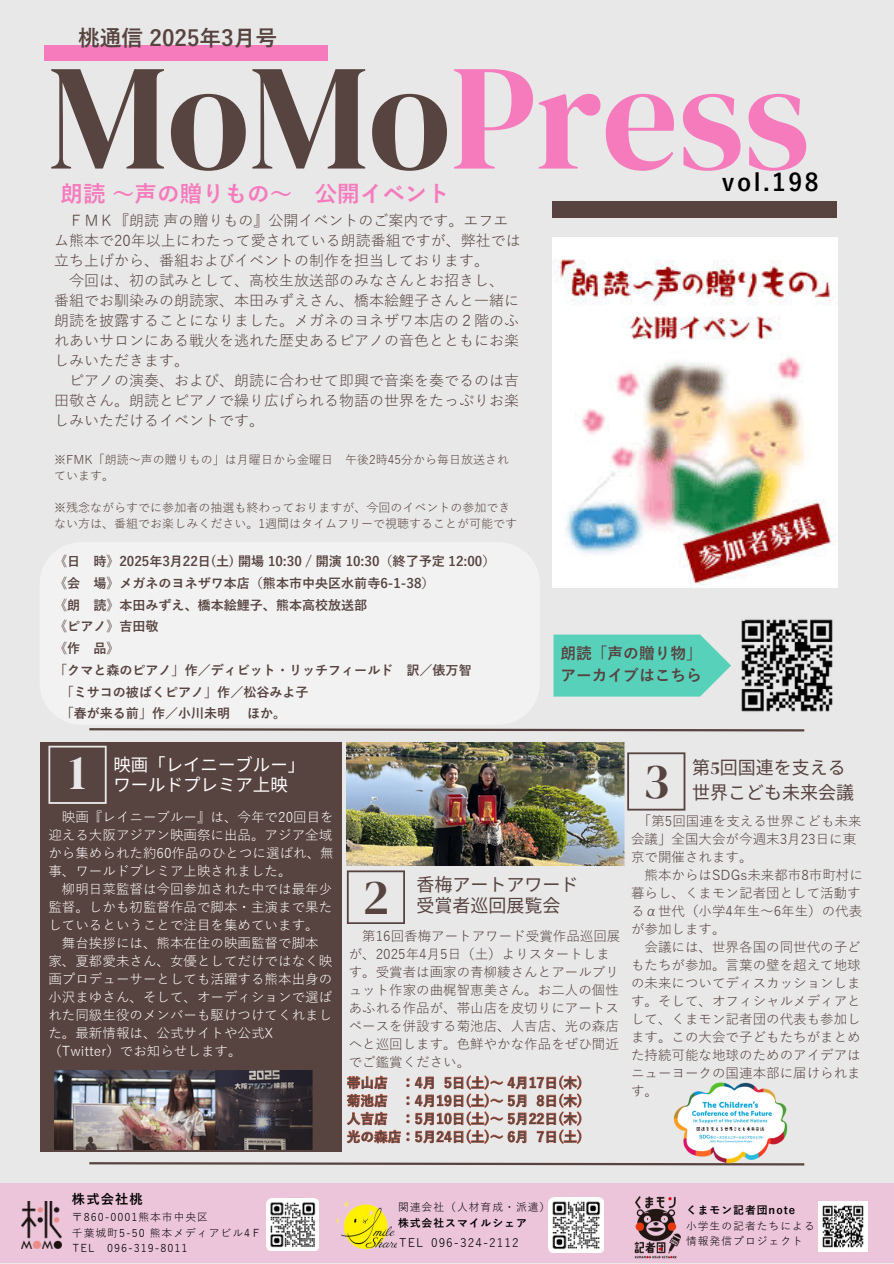
<style>
.page{position:relative;width:894px;height:1264px;background:#fff}
.page>*{position:absolute;margin:0;border:0;box-sizing:border-box;transform-origin:0 0}
.t1{font:150.45px "DM Serif Display";color:#f57bbd}
.t2{font:49.35px "DM Serif Display";color:#57433f}
.t3{font:49.35px "DM Serif Display";color:#e8e8e8}
.t4{font:700 24px "Yu Gothic";letter-spacing:.105em;color:#000}
.t5{font:700 22.5px "Yu Gothic";color:#f57bbd}
.t6{font:700 21.75px "Yu Gothic";color:#57433f}
.t7{font:18px/21.3px "Noto Sans CJ Ksc";color:#57433f}
.t8{font:17.4px/20.2px "Noto Sans CJ Ksc";color:#fefdfd}
.t9{font:700 15.75px/21.8px "Yu Gothic";color:#57433f}
.t10{font:15px "Yu Gothic";color:#57433f}
.t11{font:700 13.65px/18px "Yu Gothic";color:#57433f;text-align:justify}
.t12{font:13.5px/18px "Yu Gothic";color:#57433f}
.t13{font:13.5px/18px "Yu Gothic";color:#fefdfd;text-align:justify}
.t14{font:700 13.2px "Yu Gothic";letter-spacing:.085em;color:#000}
.t15{font:700 13.05px "Yu Gothic";color:#57433f}
.t16{font:12px/16px "Yu Gothic";color:#57433f}
.t17{font:11.85px "Yu Gothic";letter-spacing:.09em;color:#000}
.t18{font:10.8px/15.3px "Yu Gothic";letter-spacing:.09em;color:#000}
.t19{font:700 10.8px "Yu Gothic";letter-spacing:.09em;color:#000}
.s1{color:#57433f}
.s2{font-family:"DM Serif Display"}
.s3{font-weight:700}
</style>
<div class="page">
<div style="left:0;top:0;width:893px;height:1263px;background:#e8e8e8"></div>
<div style="left:44px;top:45px;width:283px;height:15px;background:#f57bbd"></div>
<div style="left:552px;top:201px;width:284px;height:16px;background:#57433f"></div>
<div style="left:40px;top:742px;width:301px;height:409px;background:#57433f"></div>
<svg style="left:48px;top:745px;width:59px;height:59px"></svg>
<img style="left:54px;top:1070px;width:258px;height:79px">
<svg style="left:347px;top:870px;width:58px;height:54px"></svg>
<div style="left:0;top:1183px;width:893px;height:80px;background:#ecc5da"></div>
<img style="left:267px;top:1198px;width:52px;height:52px">
<img style="left:548px;top:1197px;width:55px;height:55px">
<img style="left:22px;top:1201px;width:39px;height:46px">
<img style="left:337px;top:1201px;width:59px;height:46px">
<svg style="left:89px;top:1162px;width:716px;height:4px"></svg>
<svg style="left:89px;top:728px;width:716px;height:4px"></svg>
<svg style="left:627px;top:752px;width:58px;height:58px"></svg>
<img style="left:552px;top:238px;width:284px;height:350px">
<img style="left:347px;top:742px;width:277px;height:123px">
<img style="left:741px;top:619px;width:92px;height:93px">
<svg style="left:553px;top:634px;width:178px;height:62px;background:#66d3bf"></svg>
<img style="left:634px;top:1196px;width:47px;height:63px">
<img style="left:818px;top:1201px;width:49px;height:50px">
<img style="left:671px;top:1082px;width:119px;height:81px">
<svg style="left:346px;top:1075px;width:235px;height:69px"></svg>
<h3 class="t6" style="left:78px;top:27px;width:201px">桃通信 2025年3月号</h3>
<p class="t1" style="left:48px;top:13px;width:763px"><span class="s1">MoMo</span>Press</p>
<p class="t5" style="left:61px;top:182px;width:390px">朗読 ～声の贈りもの～ 公開イベント</p>
<p class="t4" style="left:721px;top:170px;width:98px">vol.198</p>
<p class="t10" style="left:69px;top:212px;width:440px">ＦＭＫ『朗読声の贈りもの』公開イベントのご案内です。エフエ</p>
<p class="t10" style="left:54px;top:232px;width:468px">ム熊本で20年以上にわたって愛されている朗読番組ですが、弊社では</p>
<p class="t10" style="left:54px;top:252px;width:436px">立ち上げから、番組およびイベントの制作を担当しております。</p>
<p class="t10" style="left:69px;top:272px;width:436px">今回は、初の試みとして、高校生放送部のみなさんとお招きし、</p>
<p class="t10" style="left:54px;top:292px;width:466px">番組でお馴染みの朗読家、本田みずえさん、橋本絵鯉子さんと一緒に</p>
<p class="t10" style="left:54px;top:312px;width:466px">朗読を披露することになりました。メガネのヨネザワ本店の２階のふ</p>
<p class="t10" style="left:54px;top:332px;width:466px">れあいサロンにある戦火を逃れた歴史あるピアノの音色とともにお楽</p>
<p class="t10" style="left:54px;top:352px;width:136px">しみいただきます。</p>
<p class="t10" style="left:69px;top:372px;width:451px">ピアノの演奏、および、朗読に合わせて即興で音楽を奏でるのは吉</p>
<p class="t10" style="left:54px;top:392px;width:466px">田敬さん。朗読とピアノで繰り広げられる物語の世界をたっぷりお楽</p>
<p class="t10" style="left:54px;top:412px;width:211px">しみいただけるイベントです。</p>
<p class="t16" style="left:54px;top:451px;width:275px">※FMK「朗読～声の贈りもの」は月曜日から金曜日</p>
<p class="t16" style="left:345px;top:451px;width:166px">午後2時45分から毎日放送され</p>
<p class="t16" style="left:54px;top:467px;width:62px">ています。</p>
<p class="t16" style="left:54px;top:499px;width:464px">※残念ながらすでに参加者の抽選も終わっておりますが、今回のイベントの参加できない方は、番組でお楽しみください。1週間はタイムフリーで視聴することが可能です</p>
<p class="t15" style="left:54px;top:555px;width:23px">《日</p>
<p class="t15" style="left:93px;top:555px;width:403px">時》2025年3月 22日 (土) 開場 10:30 / 開演 10:30（終了予定 12:00）</p>
<p class="t15" style="left:54px;top:576px;width:382px">《会 場》メガネのヨネザワ本店（熊本市中央区水前寺6-1-38）</p>
<p class="t15" style="left:54px;top:598px;width:314px">《朗 読》本田みずえ、橋本絵鯉子、熊本高校放送部</p>
<p class="t15" style="left:54px;top:620px;width:106px">《ピアノ》吉田敬</p>
<p class="t15" style="left:54px;top:641px;width:67px">《作 品》</p>
<p class="t15" style="left:54px;top:663px;width:419px">「クマと森のピアノ」作／ディビット・リッチフィールド 訳／俵万智</p>
<p class="t15" style="left:61px;top:685px;width:248px">「ミサコの被ばくピアノ」作／松谷みよ子</p>
<p class="t15" style="left:61px;top:707px;width:171px">「春が来る前」作／小川未明</p>
<p class="t15" style="left:247px;top:707px;width:41px">ほか。</p>
<p class="t3" style="left:69px;top:737px;width:19px">1</p>
<p class="t8" style="left:113px;top:753px;width:193px">映画「レイニーブルー」ワールドプレミア上映</p>
<p class="t9" style="left:560px;top:643px;width:143px">朗読「声の贈り物」アーカイブはこちら</p>
<h1 class="t2" style="left:643px;top:746px;width:28px">3</h1>
<h5 class="t7" style="left:692px;top:754px;width:162px;line-height:24.8px">第<span class="s2">5</span>回国連を支える世界こども未来会議</h5>
<p class="t13" style="left:48px;top:808px;width:287px;text-indent:14px">映画『レイニーブルー』は、今年で20回目を迎える大阪アジアン映画祭に出品。アジア全域から集められた約60作品のひとつに選ばれ、無事、ワールドプレミア上映されました。</p>
<p class="t13" style="left:48px;top:880px;width:285px;text-indent:14px">柳明日菜監督は今回参加された中では最年少監督。しかも初監督作品で脚本・主演まで果たしているということで注目を集めています。</p>
<p class="t13" style="left:48px;top:934px;width:285px;text-align:left;text-indent:14px">舞台挨拶には、熊本在住の映画監督で脚本家、夏都愛未さん、女優としてだけではなく映画プロデューサーとしても活躍する熊本出身の小沢まゆさん、そして、オーディションで選ばれた同級生役のメンバーも駆けつけてくれました。最新情報は、公式サイトや公式X（Twitter）でお知らせします。</p>
<h6 class="t2" style="left:363px;top:863px;width:28px">2</h6>
<p class="t7" style="left:416px;top:872px;width:164px">香梅アートアワード受賞者巡回展覧会</p>
<h3 class="t12" style="left:348px;top:927px;width:273px;text-indent:14px">第16回香梅アートアワード受賞作品巡回展が、2025年4月5日（土）よりスタートします。受賞者は画家の青柳綾さんとアールブリュット作家の曲梶智恵美さん。お二人の個性あふれる作品が、帯山店を皮切りにアートスペースを併設する菊池店、人吉店、光の森店へと巡回します。色鮮やかな作品をぜひ間近でご鑑賞ください。</h3>
<p class="t11" style="left:347px;top:1074px;width:237px">帯山店 ：4月 5日 (土)〜 4月 17日 (木)菊池店 ：4月 19日 (土)〜 5月 8日 (木)人吉店 ：5月 10日 (土)〜 5月 22日 (木)光の森店：5月 24日 (土)〜 6月 7日 (土)</p>
<p class="t12" style="left:631px;top:812px;width:232px;text-indent:7px">「第5回国連を支える世界こども未来会議」全国大会が今週末3月 23日に東京で開催されます。</p>
<h3 class="t12" style="left:631px;top:866px;width:233px;text-indent:14px">熊本からはSDGs未来都市8市町村に暮らし、くまモン記者団として活動するα世代（小学4年生〜6年生）の代表が参加します。</h3>
<p class="t12" style="left:631px;top:938px;width:231px;text-align:justify;text-indent:14px">会議には、世界各国の同世代の子どもたちが参加。言葉の壁を超えて地球の未来についてディスカッションします。そして、オフィシャルメディアとして、くまモン記者団の代表も参加します。この大会で子どもたちがまとめた持続可能な地球のためのアイデアはニューヨークの国連本部に届けられます。</p>
<h1 class="t14" style="left:72px;top:1191px;width:72px">株式会社桃</h1>
<h2 class="t18" style="left:72px;top:1209px;width:138px">〒860-0001熊本市中央区</h2>
<h2 class="t18" style="left:72px;top:1225px;width:191px">千葉城町5-50 熊本メディアビル4Ｆ</h2>
<h2 class="t18" style="left:73px;top:1240px;width:116px">TEL 096-319-8011</h2>
<h4 class="t18" style="left:398px;top:1200px;width:154px">関連会社（人材育成・派遣）<span class="s3">株式会社スマイルシェア</span></h4>
<p class="t17" style="left:399px;top:1236px;width:25px">TEL</p>
<p class="t17" style="left:431px;top:1236px;width:89px">096-324-2112</p>
<p class="t19" style="left:685px;top:1204px;width:111px">くまモン記者団note</p>
<p class="t18" style="left:685px;top:1218px;width:130px">小学生の記者たちによる</p>
<p class="t18" style="left:685px;top:1233px;width:118px">情報発信プロジェクト</p>
</div>
